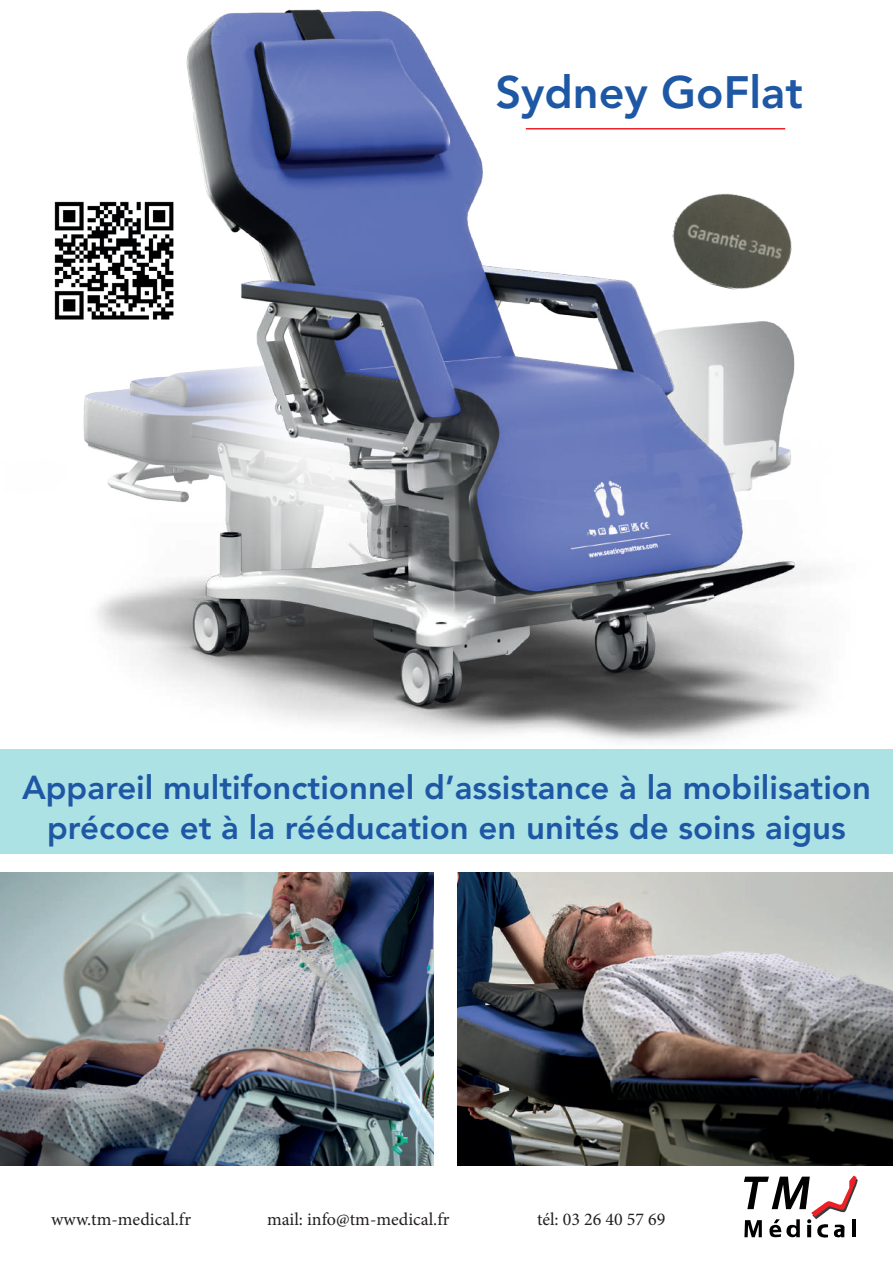
<style>
.page{position:relative;width:893px;height:1263px;background:#fff}
.page>*{position:absolute;margin:0;border:0;box-sizing:border-box;transform-origin:0 0}
.t1{font:800 45px "Avenir";color:#1e58a5}
.t2{font:800 33px/39.6px "Avenir";color:#1e58a5;text-align:center}
.t3{font:18px "Minion Pro";color:#231f20}
</style>
<div class="page">
<img style="left:457px;top:872px;width:436px;height:293px">
<img style="left:0;top:872px;width:434px;height:293px">
<div style="left:0;top:749px;width:893px;height:105px;background:#ace2e4"></div>
<svg style="left:744px;top:1175px;width:114px;height:63px"></svg>
<hr style="left:852px;top:1219px;width:4px;height:18px;background:#000001">
<img style="left:83px;top:9px;width:739px;height:734px">
<img style="left:664px;top:183px;width:137px;height:117px">
<hr style="left:526px;top:128px;width:259px;height:1px;background:#ee2229">
<img style="left:54px;top:196px;width:123px;height:128px">
<h1 class="t1" style="left:495px;top:60px;width:309px">Sydney GoFlat</h1>
<p class="t2" style="left:22px;top:769px;width:850px">Appareil multifonctionnel d’assistance à la mobilisation précoce et à la rééducation en unités de soins aigus</p>
<p class="t3" style="left:51px;top:1207px;width:142px">www.tm-medical.fr</p>
<p class="t3" style="left:267px;top:1207px;width:184px">mail: info@tm-medical.fr</p>
<p class="t3" style="left:537px;top:1207px;width:130px">tél: 03 26 40 57 69</p>
</div>
